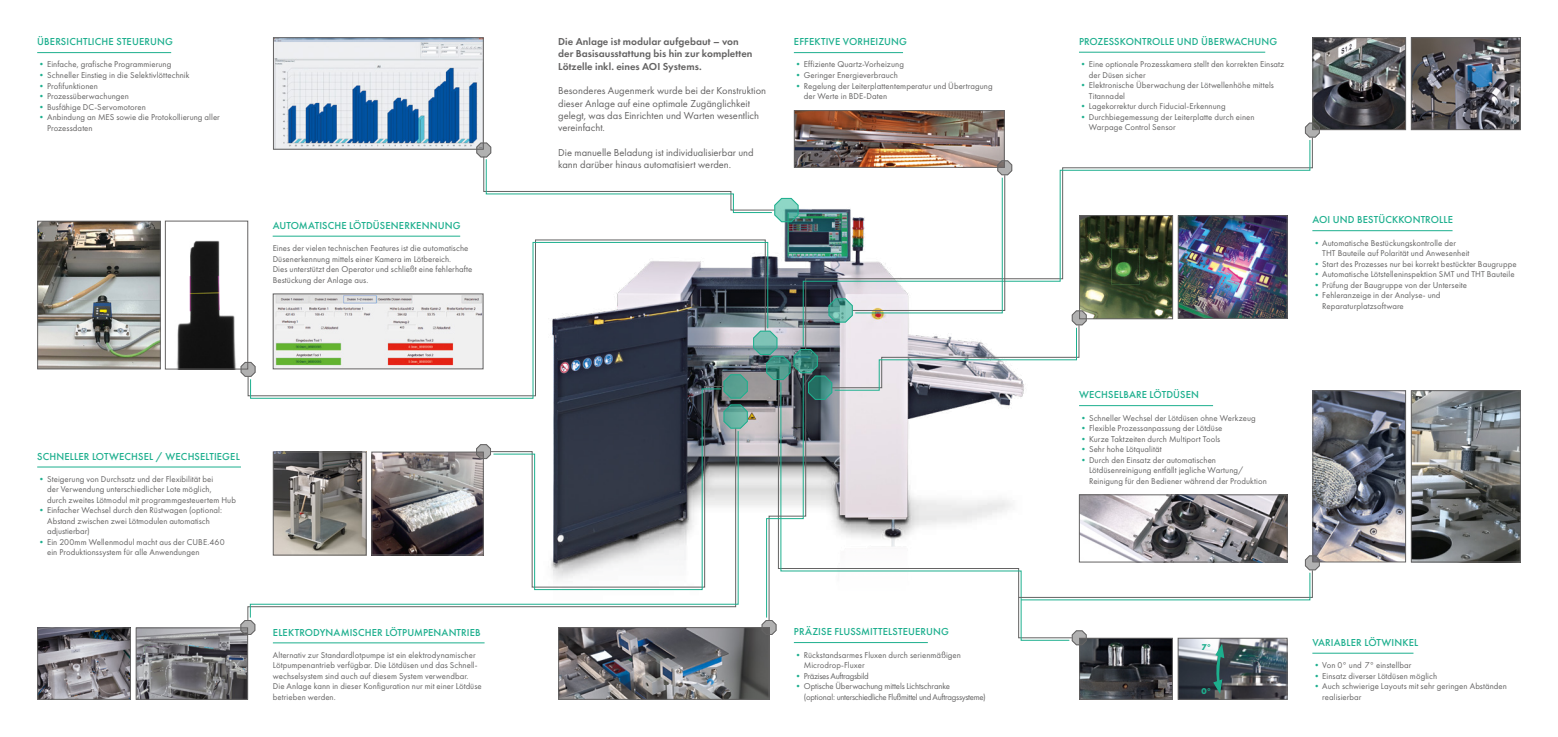
<style>
.page{position:relative;width:1558px;height:737px;background:#fff}
.page>*{position:absolute;margin:0;border:0;box-sizing:border-box;transform-origin:0 0}
.t1{font:500 10.5px "Futura PT";letter-spacing:.015em;color:#1daf8e}
.t2{font:10.5px/12.2px "Futura PT";color:#646363}
.t3{font:600 10.5px/12.2px "Futura PT";color:#646363}
.t4{font:8.75px/10.5px "Futura PT";letter-spacing:.005em;color:#646363}
.t5{font:8.75px/10.5px "Futura PT";letter-spacing:-.02em;color:#646363}
.t6{font:8.75px "Futura PT";letter-spacing:-.03em;color:#646363}
.t7{font:700 8.75px "Futura PT";color:#1daf8e}
.s1{color:#1daf8e}
</style>
<div class="page">
<img style="left:1413px;top:39px;width:105px;height:89px">
<div style="left:1411px;top:37px;width:109px;height:93px;border:1px solid #646363"></div>
<img style="left:1314px;top:39px;width:90px;height:89px">
<div style="left:1312px;top:37px;width:94px;height:93px;border:1px solid #646363"></div>
<img style="left:275px;top:39px;width:207px;height:109px">
<div style="left:273px;top:37px;width:211px;height:113px;border:1px solid #646363"></div>
<img style="left:796px;top:112px;width:207px;height:10px">
<div style="left:794px;top:110px;width:211px;height:58px;border:1px solid #646363"></div>
<img style="left:1081px;top:693px;width:90px;height:4px">
<div style="left:1079px;top:638px;width:94px;height:61px;border:1px solid #646363"></div>
<img style="left:1179px;top:693px;width:106px;height:4px">
<div style="left:1177px;top:638px;width:110px;height:61px;border:1px solid #646363"></div>
<img style="left:560px;top:693px;width:207px;height:4px">
<div style="left:558px;top:627px;width:211px;height:72px;border:1px solid #646363"></div>
<img style="left:1413px;top:392px;width:105px;height:168px">
<div style="left:1411px;top:390px;width:109px;height:172px;border:1px solid #646363"></div>
<img style="left:1320px;top:392px;width:84px;height:168px">
<div style="left:1312px;top:390px;width:94px;height:172px;border:1px solid #646363"></div>
<img style="left:39px;top:223px;width:120px;height:144px">
<div style="left:37px;top:221px;width:124px;height:148px;border:1px solid #646363"></div>
<img style="left:177px;top:240px;width:59px;height:127px">
<div style="left:165px;top:221px;width:83px;height:148px;border:1px solid #646363"></div>
<img style="left:39px;top:629px;width:90px;height:68px">
<div style="left:37px;top:627px;width:94px;height:72px;border:1px solid #646363"></div>
<img style="left:138px;top:629px;width:108px;height:68px">
<div style="left:136px;top:627px;width:112px;height:72px;border:1px solid #646363"></div>
<hr style="left:1312px;top:230px;width:140px;height:1px;background:#1daf8e">
<hr style="left:1079px;top:52px;width:186px;height:1px;background:#1daf8e">
<hr style="left:794px;top:52px;width:109px;height:1px;background:#1daf8e">
<hr style="left:1312px;top:652px;width:101px;height:1px;background:#1daf8e">
<hr style="left:37px;top:52px;width:134px;height:1px;background:#1daf8e">
<hr style="left:273px;top:642px;width:211px;height:1px;background:#1daf8e">
<hr style="left:273px;top:236px;width:187px;height:1px;background:#1daf8e">
<hr style="left:37px;top:466px;width:204px;height:1px;background:#1daf8e">
<svg style="left:240px;top:620px;width:16px;height:15px"></svg>
<svg style="left:250px;top:451px;width:226px;height:167px"></svg>
<svg style="left:250px;top:293px;width:226px;height:106px"></svg>
<svg style="left:240px;top:361px;width:16px;height:16px"></svg>
<img style="left:476px;top:122px;width:844px;height:571px">
<p class="t1" style="left:37px;top:35px;width:137px">ÜBERSICHTLICHE STEUERUNG</p>
<p class="t4" style="left:37px;top:59px;width:136px"><span class="s1">•</span>Einfache, grafische Programmierung</p>
<p class="t4" style="left:37px;top:70px;width:154px"><span class="s1">•</span>Schneller Einstieg in die Selektivlöttechnik</p>
<p class="t4" style="left:37px;top:80px;width:62px"><span class="s1">•</span>Profifunktionen</p>
<p class="t4" style="left:37px;top:91px;width:93px"><span class="s1">•</span>Prozessüberwachungen</p>
<p class="t4" style="left:37px;top:101px;width:110px"><span class="s1">•</span>Busfähige DC-Servomotoren</p>
<p class="t4" style="left:47px;top:112px;width:174px;text-indent:-10px"><span class="s1">•</span>Anbindung an MES sowie die Protokollierung aller<br>Prozessdaten</p>
<p class="t1" style="left:273px;top:219px;width:189px">AUTOMATISCHE LÖTDÜSENERKENNUNG</p>
<p class="t4" style="left:273px;top:243px;width:201px">Eines der vielen technischen Features ist die automatische Düsenerkennung mittels einer Kamera im Lötbereich.<br>Dies unterstützt den Operator und schließt eine fehlerhafte Bestückung der Anlage aus.</p>
<p class="t1" style="left:37px;top:450px;width:204px">SCHNELLER LOTWECHSEL / WECHSELTIEGEL</p>
<p class="t4" style="left:47px;top:473px;width:190px;text-indent:-10px"><span class="s1">•</span>Steigerung von Durchsatz und der Flexibilität bei<br>der Verwendung unterschiedlicher Lote möglich,<br>durch zweites Lötmodul mit programmgesteuertem Hub</p>
<p class="t4" style="left:47px;top:505px;width:176px;text-indent:-10px"><span class="s1">•</span>Einfacher Wechsel durch den Rüstwagen (optional:<br>Abstand zwischen zwei Lötmodulen automatisch adjustierbar)</p>
<p class="t4" style="left:47px;top:536px;width:179px;text-indent:-10px"><span class="s1">•</span>Ein 200mm Wellenmodul macht aus der CUBE.460 ein Produktionssystem für alle Anwendungen</p>
<p class="t1" style="left:273px;top:625px;width:209px">ELEKTRODYNAMISCHER LÖTPUMPENANTRIEB</p>
<p class="t4" style="left:273px;top:649px;width:210px">Alternativ zur Standardlotpumpe ist ein elektrodynamischer Lötpumpenantrieb verfügbar. Die Lötdüsen und das Schnell&shy;wechselsystem sind auch auf diesem System verwendbar.<br>Die Anlage kann in dieser Konfiguration nur mit einer Lötdüse betrieben werden.</p>
<p class="t3" style="left:558px;top:35px;width:196px">Die Anlage ist modular aufgebaut – von der Basisausstattung bis hin zur kompletten<br>Lötzelle inkl. eines AOI Systems.</p>
<p class="t2" style="left:558px;top:85px;width:209px">Besonderes Augenmerk wurde bei der Konstruktion dieser Anlage auf eine optimale Zugänglichkeit gelegt, was das Einrichten und Warten wesentlich vereinfacht.</p>
<p class="t2" style="left:558px;top:146px;width:197px">Die manuelle Beladung ist individualisierbar und kann darüber hinaus automatisiert werden.</p>
<p class="t1" style="left:794px;top:35px;width:115px">EFFEKTIVE VORHEIZUNG</p>
<p class="t4" style="left:794px;top:59px;width:112px"><span class="s1">•</span>Effiziente Quartz-Vorheizung</p>
<p class="t4" style="left:794px;top:70px;width:106px"><span class="s1">•</span>Geringer Energieverbrauch</p>
<p class="t4" style="left:804px;top:80px;width:190px;text-indent:-10px"><span class="s1">•</span>Regelung der Leiterplattentemperatur und Übertragung der Werte in BDE-Daten</p>
<p class="t1" style="left:794px;top:625px;width:156px">PRÄZISE FLUSSMITTELSTEUERUNG</p>
<p class="t4" style="left:804px;top:649px;width:159px;text-indent:-10px"><span class="s1">•</span>Rückstandsarmes Fluxen durch serienmäßigen<br>Microdrop-Fluxer</p>
<p class="t6" style="left:794px;top:670px;width:76px"><span class="s1">•</span> Präzises Auftragsbild</p>
<p class="t5" style="left:804px;top:681px;width:183px;text-indent:-10px"><span class="s1">•</span>Optische Überwachung mittels Lichtschranke<br>(optional: unterschiedliche Flußmittel und Auftragssysteme)</p>
<p class="t1" style="left:1079px;top:35px;width:200px">PROZESSKONTROLLE UND ÜBERWACHUNG</p>
<p class="t4" style="left:1089px;top:59px;width:197px;text-indent:-10px"><span class="s1">•</span>Eine optionale Prozesskamera stellt den korrekten Einsatz der Düsen sicher</p>
<p class="t4" style="left:1089px;top:80px;width:187px;text-indent:-10px"><span class="s1">•</span>Elektronische Überwachung der Lötwellenhöhe mittels<br>Titannadel</p>
<p class="t4" style="left:1079px;top:101px;width:148px"><span class="s1">•</span>Lagekorrektur durch Fiducial-Erkennung</p>
<p class="t4" style="left:1089px;top:111px;width:167px;text-indent:-10px"><span class="s1">•</span>Durchbiegemessung der Leiterplatte durch einen<br>Warpage Control Sensor</p>
<p class="t1" style="left:1079px;top:388px;width:121px">WECHSELBARE LÖTDÜSEN</p>
<p class="t4" style="left:1079px;top:412px;width:178px"><span class="s1">•</span>Schneller Wechsel der Lötdüsen ohne Werkzeug</p>
<p class="t4" style="left:1079px;top:423px;width:145px"><span class="s1">•</span>Flexible Prozessanpassung der Lötdüse</p>
<p class="t4" style="left:1079px;top:433px;width:143px"><span class="s1">•</span>Kurze Taktzeiten durch Multiport Tools</p>
<p class="t4" style="left:1079px;top:444px;width:84px"><span class="s1">•</span>Sehr hohe Lötqualität</p>
<p class="t4" style="left:1089px;top:454px;width:179px;text-indent:-10px"><span class="s1">•</span>Durch den Einsatz der automatischen<br>Lötdüsenreinigung entfällt jegliche Wartung/<br>Reinigung für den Bediener während der Produktion</p>
<p class="t1" style="left:1312px;top:213px;width:142px">AOI UND BESTÜCKKONTROLLE</p>
<p class="t4" style="left:1322px;top:237px;width:149px;text-indent:-10px"><span class="s1">•</span>Automatische Bestückungskontrolle der<br>THT Bauteile auf Polarität und Anwesenheit</p>
<p class="t4" style="left:1312px;top:258px;width:206px"><span class="s1">•</span>Start des Prozesses nur bei korrekt bestückter Baugruppe</p>
<p class="t4" style="left:1312px;top:269px;width:204px"><span class="s1">•</span>Automatische Lötstelleninspektion SMT und THT Bauteile</p>
<p class="t4" style="left:1312px;top:279px;width:156px"><span class="s1">•</span>Prüfung der Baugruppe von der Unterseite</p>
<p class="t4" style="left:1322px;top:290px;width:120px;text-indent:-10px"><span class="s1">•</span>Fehleranzeige in der Analyse- und<br>Reparaturplatzsoftware</p>
<p class="t7" style="left:1201px;top:642px;width:11px">7°</p>
<p class="t7" style="left:1201px;top:685px;width:11px">0°</p>
<p class="t1" style="left:1312px;top:636px;width:107px">VARIABLER LÖTWINKEL</p>
<p class="t4" style="left:1312px;top:660px;width:101px"><span class="s1">•</span>Von 0° und 7° einstellbar</p>
<p class="t4" style="left:1312px;top:670px;width:126px"><span class="s1">•</span>Einsatz diverser Lötdüsen möglich</p>
<p class="t4" style="left:1322px;top:681px;width:186px;text-indent:-10px"><span class="s1">•</span>Auch schwierige Layouts mit sehr geringen Abständen realisierbar</p>
</div>
